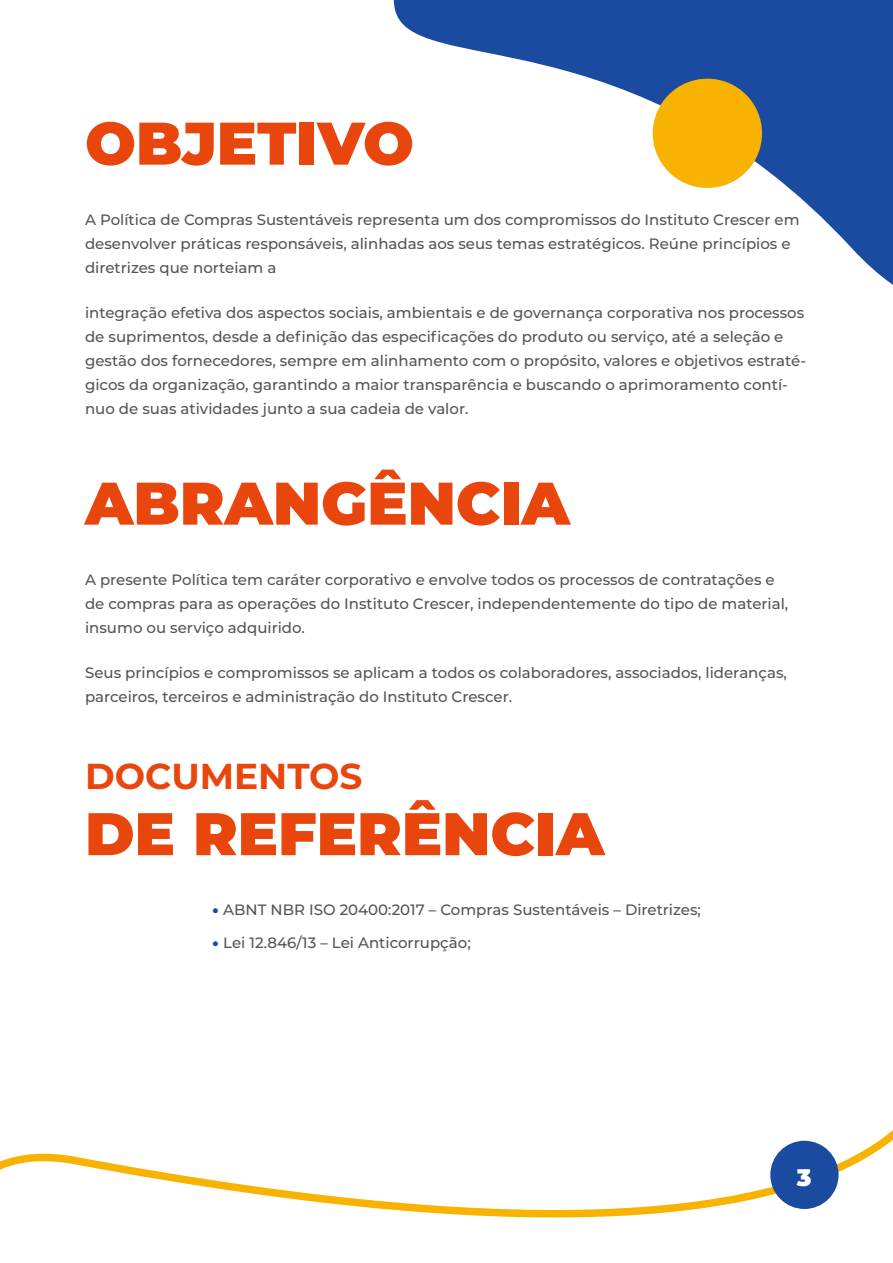
<style>
.page{position:relative;width:893px;height:1263px;background:#fff}
.page>*{position:absolute;margin:0;border:0;box-sizing:border-box;transform-origin:0 0}
.t1{font:900 60px "Montserrat";color:#e8460c}
.t2{font:700 36px "Montserrat";color:#e8460c}
.t3{font:900 24px "Montserrat";color:#fff}
.t4{font:500 15px/24px "Montserrat";color:#545454}
.s1{font-weight:900;color:#1a4ba0}
</style>
<div class="page">
<svg style="left:0;top:1130px;width:893px;height:88px"></svg>
<div style="left:770px;top:1141px;width:68px;height:68px;background:#1a4ba0;border-radius:50%"></div>
<svg style="left:393px;top:0;width:500px;height:285px"></svg>
<div style="left:653px;top:79px;width:109px;height:109px;background:#f7b300;border-radius:50%"></div>
<h1 class="t1" style="left:85px;top:98px;width:330px">OBJETIVO</h1>
<p class="t4" style="left:85px;top:207px;width:716px">A Política de Compras Sustentáveis representa um dos compromissos do Instituto Crescer em desenvolver práticas responsáveis, alinhadas aos seus temas estratégicos. Reúne princípios e diretrizes que norteiam a</p>
<p class="t4" style="left:85px;top:300px;width:723px">integração efetiva dos aspectos sociais, ambientais e de governança corporativa nos processos de suprimentos, desde a definição das especificações do produto ou serviço, até a seleção e gestão dos fornecedores, sempre em alinhamento com o propósito, valores e objetivos estraté&shy;gicos da organização, garantindo a maior transparência e buscando o aprimoramento contí&shy;nuo de suas atividades junto a sua cadeia de valor.</p>
<h1 class="t1" style="left:85px;top:458px;width:486px">ABRANGÊNCIA</h1>
<p class="t4" style="left:85px;top:567px;width:705px">A presente Política tem caráter corporativo e envolve todos os processos de contratações e de compras para as operações do Instituto Crescer, independentemente do tipo de material, insumo ou serviço adquirido.</p>
<p class="t4" style="left:85px;top:660px;width:703px">Seus princípios e compromissos se aplicam a todos os colaboradores, associados, lideranças, parceiros, terceiros e administração do Instituto Crescer.</p>
<h2 class="t2" style="left:85px;top:751px;width:279px">DOCUMENTOS</h2>
<h1 class="t1" style="left:85px;top:789px;width:521px">DE REFERÊNCIA</h1>
<p class="t4" style="left:213px;top:897px;width:490px"><span class="s1">•</span> ABNT NBR ISO 20400:2017 – Compras Sustentáveis – Diretrizes;</p>
<p class="t4" style="left:213px;top:930px;width:260px"><span class="s1">•</span> Lei 12.846/13 – Lei Anticorrupção;</p>
<h3 class="t3" style="left:797px;top:1160px;width:16px">3</h3>
</div>
